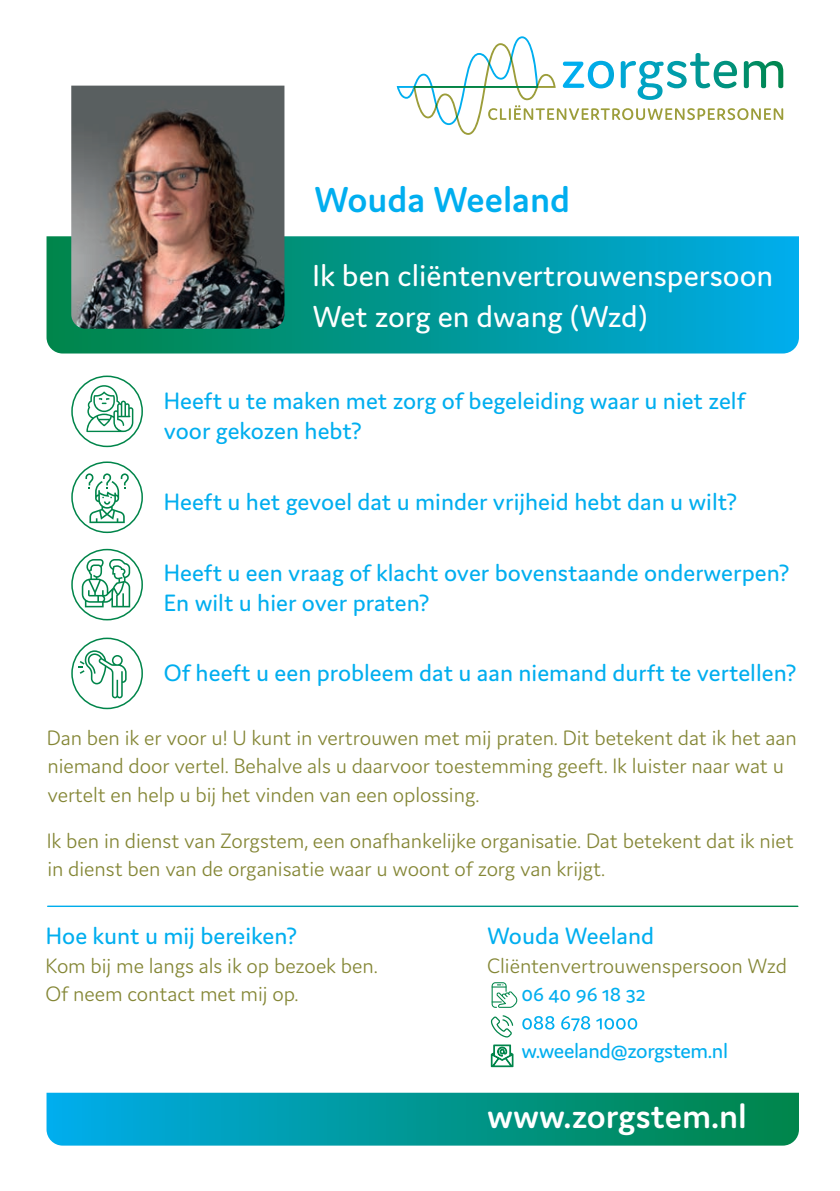
<style>
.page{position:relative;width:840px;height:1191px;background:#fff}
.page>*{position:absolute;margin:0;border:0;box-sizing:border-box;transform-origin:0 0}
.t1{font:600 38.4px "Domus";color:#00aeef}
.t2{font:600 36.2px "Domus";color:#fff}
.t3{font:32.2px/40.4px "Domus";color:#fff}
.t4{font:25.2px/30.2px "Domus";color:#00aeef}
.t5{font:300 22.2px/28.2px "Domus";letter-spacing:-.005em;color:#848635}
.t6{font:22.2px "Domus";letter-spacing:-.02em;color:#00aeef}
</style>
<div class="page">
<svg style="left:46px;top:1092px;width:752px;height:53px;background:#049997"></svg>
<svg style="left:46px;top:236px;width:752px;height:117px;background:#019ba5"></svg>
<svg style="left:396px;top:36px;width:386px;height:99px"></svg>
<img style="left:71px;top:86px;width:213px;height:243px">
<svg style="left:490px;top:1044px;width:23px;height:23px"></svg>
<svg style="left:490px;top:1015px;width:23px;height:22px"></svg>
<svg style="left:86px;top:385px;width:47px;height:47px"></svg>
<div style="left:71px;top:375px;width:72px;height:72px;border:2px solid #00854a;border-radius:50%"></div>
<svg style="left:85px;top:473px;width:44px;height:50px"></svg>
<div style="left:71px;top:461px;width:72px;height:72px;border:2px solid #00854a;border-radius:50%"></div>
<svg style="left:82px;top:559px;width:48px;height:48px"></svg>
<div style="left:71px;top:549px;width:72px;height:71px;border:2px solid #00854a;border-radius:50%"></div>
<svg style="left:78px;top:650px;width:48px;height:48px"></svg>
<div style="left:71px;top:637px;width:72px;height:72px;border:2px solid #00854a;border-radius:50%"></div>
<svg style="left:491px;top:982px;width:26px;height:25px"></svg>
<svg style="left:522px;top:1016px;width:115px;height:15px"></svg>
<h1 class="t1" style="left:314px;top:178px;width:257px">Wouda Weeland</h1>
<h3 class="t3" style="left:312px;top:255px;width:462px">Ik ben cliëntenvertrouwenspersoon<br>Wet zorg en dwang (Wzd)</h3>
<p class="t4" style="left:164px;top:385px;width:582px">Heeft u te maken met zorg of begeleiding waar u niet zelf voor gekozen hebt?</p>
<p class="t4" style="left:164px;top:486px;width:575px">Heeft u het gevoel dat u minder vrijheid hebt dan u wilt?</p>
<p class="t4" style="left:164px;top:557px;width:627px">Heeft u een vraag of klacht over bovenstaande onderwerpen?<br>En wilt u hier over praten?</p>
<p class="t4" style="left:164px;top:658px;width:634px">Of heeft u een probleem dat u aan niemand durft te vertellen?</p>
<p class="t5" style="left:47px;top:723px;width:751px">Dan ben ik er voor u! U kunt in vertrouwen met mij praten. Dit betekent dat ik het aan niemand door vertel. Behalve als u daarvoor toestemming geeft. Ik luister naar wat u vertelt en help u bij het vinden van een oplossing.</p>
<p class="t5" style="left:47px;top:826px;width:748px">Ik ben in dienst van Zorgstem, een onafhankelijke organisatie. Dat betekent dat ik niet in dienst ben van de organisatie waar u woont of zorg van krijgt.</p>
<p class="t4" style="left:487px;top:920px;width:168px">Wouda Weeland</p>
<p class="t4" style="left:46px;top:921px;width:253px">Hoe kunt u mij bereiken?</p>
<p class="t5" style="left:45px;top:951px;width:334px">Kom bij me langs als ik op bezoek ben.<br>Of neem contact met mij op.</p>
<p class="t5" style="left:487px;top:951px;width:301px">Cliëntenvertrouwenspersoon Wzd</p>
<p class="t6" style="left:521px;top:981px;width:126px">06 40 96 18 32</p>
<p class="t6" style="left:521px;top:1038px;width:208px">w.weeland@zorgstem.nl</p>
<h2 class="t2" style="left:487px;top:1096px;width:261px">www.zorgstem.nl</h2>
</div>
